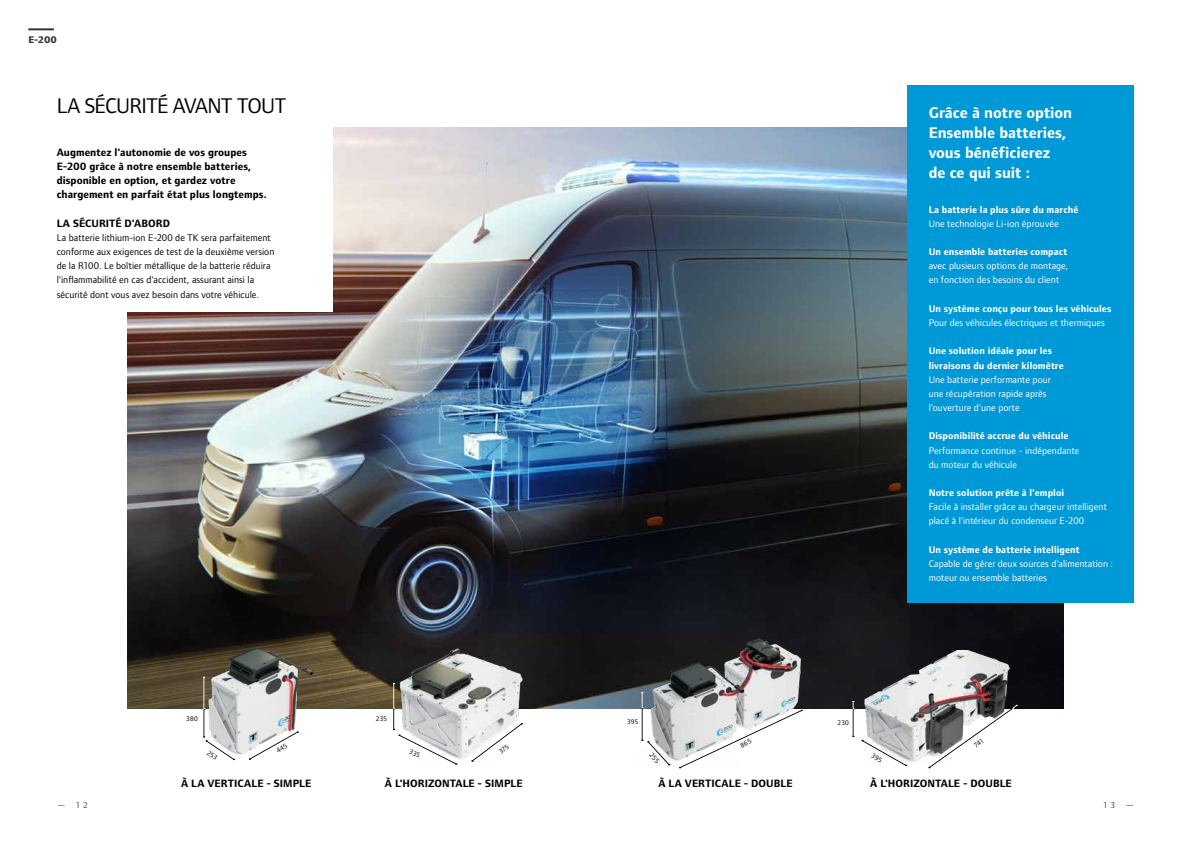
<style>
.page{position:relative;width:1191px;height:842px;background:#fff}
.page>*{position:absolute;margin:0;border:0;box-sizing:border-box;transform-origin:0 0}
.t1{font:22px "Foundry Form Sans";letter-spacing:-.025em;color:#000}
.t2{font:700 16px/20px "Foundry Form Sans";letter-spacing:-.005em;color:#fff}
.t3{font:700 11px/14.2px "Foundry Form Sans";letter-spacing:.005em;color:#000}
.t4{font:10px/14.2px "Foundry Form Sans";letter-spacing:.005em;color:#fff}
.t5{font:10px/14.2px "Foundry Form Sans";letter-spacing:.005em;color:#000}
.t6{font:700 10px/14.2px "Foundry Form Sans";letter-spacing:.005em;color:#fff}
.t7{font:800 10px "Foundry Form Sans";color:#343233}
.t8{font:9px "Foundry Form Sans";color:#4a4a49}
.t9{font:7px "Foundry Form Sans";letter-spacing:.015em;color:#000}
</style>
<div class="page">
<hr style="left:28px;top:28px;width:26px;height:2px;background:#343233">
<img style="left:128px;top:128px;width:935px;height:581px">
<div style="left:57px;top:85px;width:276px;height:227px;background:#fff"></div>
<div style="left:907px;top:85px;width:227px;height:517px;background:#0099d8"></div>
<img style="left:159px;top:647px;width:187px;height:114px">
<img style="left:360px;top:646px;width:187px;height:113px">
<img style="left:636px;top:627px;width:188px;height:139px">
<img style="left:847px;top:650px;width:187px;height:117px">
<svg style="left:852px;top:701px;width:2px;height:36px"></svg>
<svg style="left:249px;top:731px;width:49px;height:29px"></svg>
<svg style="left:471px;top:723px;width:51px;height:39px"></svg>
<svg style="left:203px;top:677px;width:32px;height:83px"></svg>
<svg style="left:393px;top:683px;width:64px;height:82px"></svg>
<svg style="left:679px;top:709px;width:123px;height:60px"></svg>
<svg style="left:641px;top:692px;width:29px;height:74px"></svg>
<svg style="left:928px;top:704px;width:89px;height:65px"></svg>
<svg style="left:861px;top:739px;width:46px;height:27px"></svg>
<p class="t7" style="left:28px;top:34px;width:30px">E-200</p>
<h1 class="t1" style="left:57px;top:93px;width:231px">LA SÉCURITÉ AVANT TOUT</h1>
<p class="t3" style="left:57px;top:145px;width:211px">Augmentez l'autonomie de vos groupes E-200 grâce à notre ensemble batteries, disponible en option, et gardez votre chargement en parfait état plus longtemps.</p>
<p class="t3" style="left:57px;top:216px;width:115px">LA SÉCURITÉ D'ABORD</p>
<p class="t5" style="left:57px;top:231px;width:219px">La batterie lithium-ion E-200 de TK sera parfaitement conforme aux exigences de test de la deuxième version de la R100. Le boîtier métallique de la batterie réduira l'inflammabilité en cas d'accident, assurant ainsi la sécurité dont vous avez besoin dans votre véhicule.</p>
<p class="t9" style="left:186px;top:715px;width:13px">380</p>
<p class="t9" style="left:376px;top:715px;width:13px">235</p>
<p class="t9" style="left:627px;top:717px;width:13px">395</p>
<p class="t9" style="left:837px;top:719px;width:13px">230</p>
<h2 class="t2" style="left:928px;top:103px;width:145px">Grâce à notre option<br>Ensemble batteries, vous bénéficierez<br>de ce qui suit :</h2>
<p class="t6" style="left:928px;top:202px;width:151px">La batterie la plus sûre du marché</p>
<p class="t4" style="left:928px;top:216px;width:131px">Une technologie Li-ion éprouvée</p>
<p class="t6" style="left:928px;top:245px;width:140px">Un ensemble batteries compact</p>
<p class="t4" style="left:928px;top:259px;width:141px">avec plusieurs options de montage, en fonction des besoins du client</p>
<p class="t6" style="left:928px;top:302px;width:184px">Un système conçu pour tous les véhicules</p>
<p class="t4" style="left:928px;top:316px;width:178px">Pour des véhicules électriques et thermiques</p>
<p class="t6" style="left:928px;top:344px;width:137px">Une solution idéale pour les livraisons du dernier kilomètre</p>
<p class="t4" style="left:928px;top:372px;width:124px">Une batterie performante pour une récupération rapide après l'ouverture d'une porte</p>
<p class="t6" style="left:928px;top:429px;width:141px">Disponibilité accrue du véhicule</p>
<p class="t4" style="left:928px;top:443px;width:152px">Performance continue - indépendante du moteur du véhicule</p>
<p class="t6" style="left:928px;top:486px;width:137px">Notre solution prête à l'emploi</p>
<p class="t4" style="left:928px;top:500px;width:180px">Facile à installer grâce au chargeur intelligent placé à l'intérieur du condenseur E-200</p>
<p class="t6" style="left:928px;top:542px;width:153px">Un système de batterie intelligent</p>
<p class="t4" style="left:928px;top:556px;width:186px">Capable de gérer deux sources d'alimentation : moteur ou ensemble batteries</p>
<p class="t3" style="left:181px;top:776px;width:131px">À LA VERTICALE - SIMPLE</p>
<p class="t3" style="left:385px;top:776px;width:139px">À L'HORIZONTALE - SIMPLE</p>
<p class="t3" style="left:658px;top:776px;width:135px">À LA VERTICALE - DOUBLE</p>
<p class="t3" style="left:870px;top:776px;width:143px">À L'HORIZONTALE - DOUBLE</p>
<p class="t8" style="left:57px;top:800px;width:33px">— 12</p>
<p class="t8" style="left:1103px;top:800px;width:33px">13 —</p>
</div>
